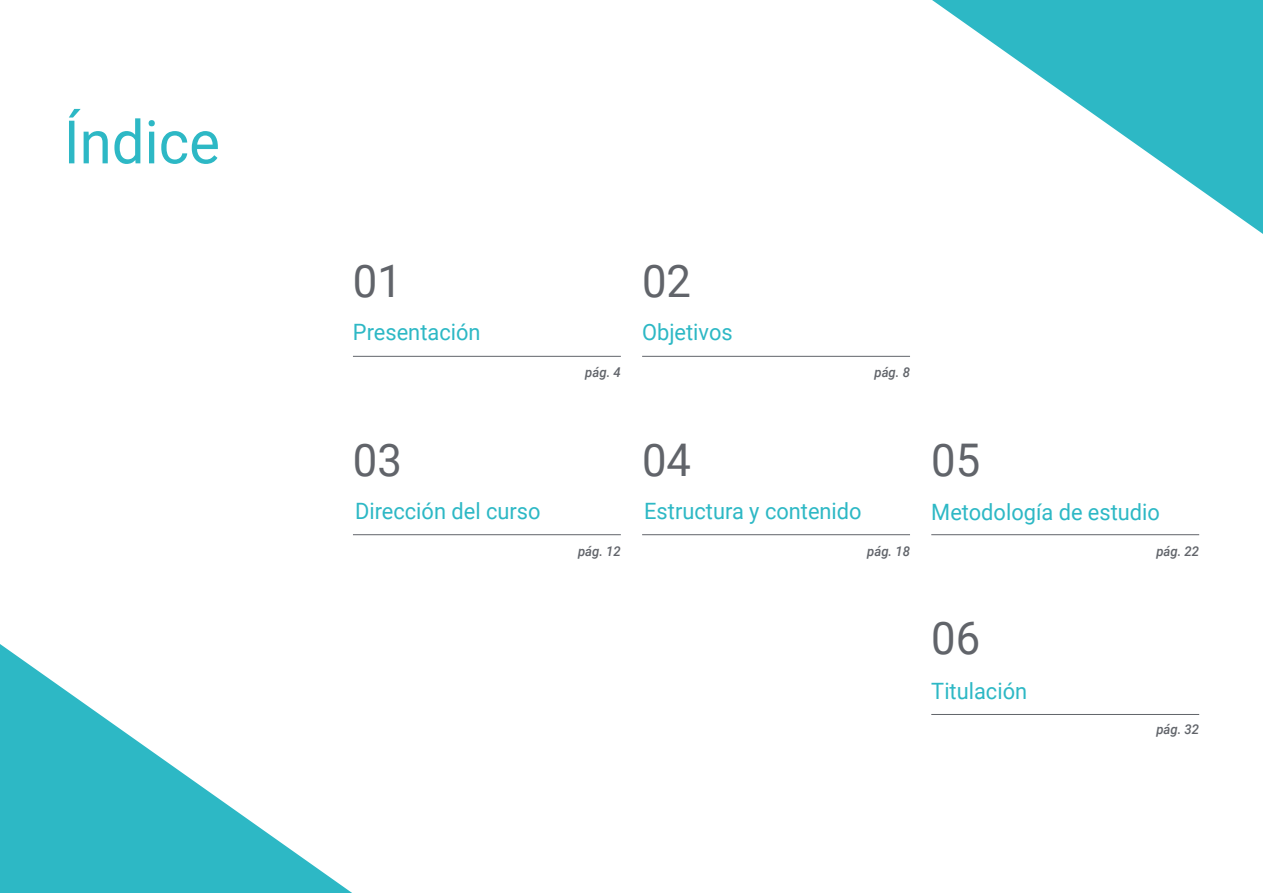
<style>
.page{position:relative;width:1263px;height:893px;background:#fff}
.page>*{position:absolute;margin:0;border:0;box-sizing:border-box;transform-origin:0 0}
.t1{font:60px "Roboto";color:#2db8c5}
.t2{font:45px "Roboto";color:#61646a}
.t3{font:22.5px "Roboto";color:#2db8c5}
.t4{font:italic 500 13.5px "Roboto";color:#61646a}
</style>
<div class="page">
<svg style="left:0;top:644px;width:352px;height:249px"></svg>
<svg style="left:932px;top:0;width:331px;height:234px"></svg>
<hr style="left:353px;top:356px;width:268px;height:1px;background:#61646a">
<hr style="left:931px;top:534px;width:268px;height:1px;background:#61646a">
<hr style="left:642px;top:356px;width:268px;height:1px;background:#61646a">
<hr style="left:931px;top:714px;width:268px;height:1px;background:#61646a">
<hr style="left:642px;top:534px;width:268px;height:1px;background:#61646a">
<hr style="left:353px;top:534px;width:268px;height:1px;background:#61646a">
<h1 class="t1" style="left:64px;top:100px;width:158px">Índice</h1>
<h2 class="t2" style="left:353px;top:250px;width:51px">01</h2>
<p class="t3" style="left:353px;top:316px;width:129px">Presentación</p>
<p class="t4" style="left:585px;top:363px;width:37px">pág. 4</p>
<h2 class="t2" style="left:642px;top:250px;width:51px">02</h2>
<p class="t3" style="left:642px;top:316px;width:92px">Objetivos</p>
<p class="t4" style="left:874px;top:363px;width:37px">pág. 8</p>
<h2 class="t2" style="left:353px;top:428px;width:51px">03</h2>
<h2 class="t2" style="left:642px;top:428px;width:51px">04</h2>
<h2 class="t2" style="left:931px;top:428px;width:51px">05</h2>
<p class="t3" style="left:355px;top:495px;width:187px">Dirección del curso</p>
<p class="t3" style="left:644px;top:495px;width:219px">Estructura y contenido</p>
<p class="t3" style="left:931px;top:497px;width:230px">Metodología de estudio</p>
<p class="t4" style="left:578px;top:542px;width:44px">pág. 12</p>
<p class="t4" style="left:867px;top:542px;width:44px">pág. 18</p>
<p class="t4" style="left:1156px;top:542px;width:44px">pág. 22</p>
<h2 class="t2" style="left:931px;top:607px;width:51px">06</h2>
<p class="t3" style="left:931px;top:675px;width:97px">Titulación</p>
<p class="t4" style="left:1156px;top:720px;width:44px">pág. 32</p>
</div>
